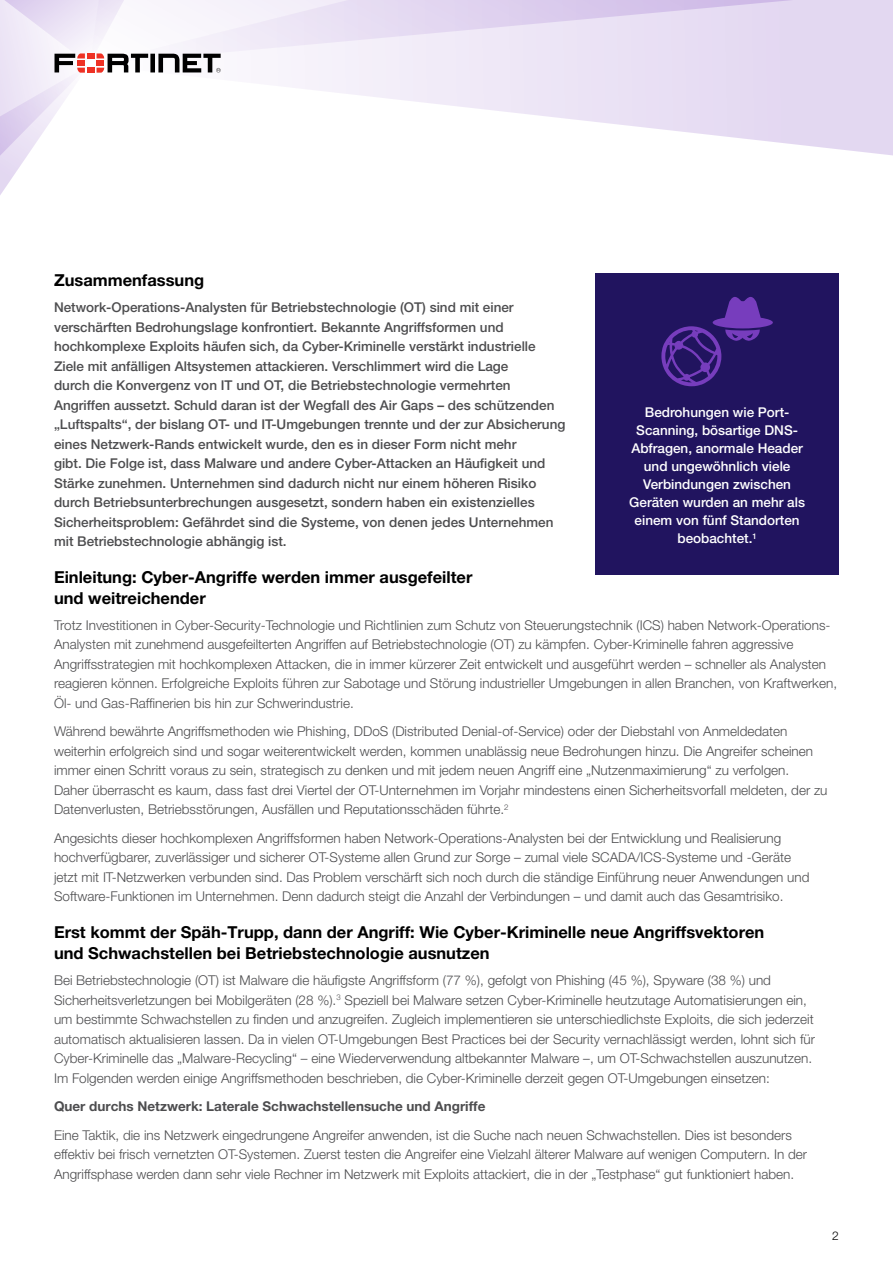
<style>
.page{position:relative;width:893px;height:1263px;background:#fff}
.page>*{position:absolute;margin:0;border:0;box-sizing:border-box;transform-origin:0 0}
.Body_Copy_SUBHEAD__B{font:700 16.5px/21px "Helvetica Neue LT Pro";color:#000}
.Body_Copy{font:300 13.5px/19.5px "Helvetica Neue LT Pro";color:#4d4d4f}
.Body_Copy-2{font:500 13.5px/19.5px "Helvetica Neue LT Pro";color:#4d4d4f}
.Sidebar-call_out{font:500 13.5px/18px "Helvetica Neue LT Pro";color:#fff;text-align:center}
.Body_Copy-3{font:700 13.5px "Helvetica Neue LT Pro";color:#4d4d4f}
.t1{font:300 12px "Helvetica Neue LT Pro";color:#000}
</style>
<div class="page">
<svg style="left:278px;top:65px;width:615px;height:91px"></svg>
<svg style="left:221px;top:0;width:672px;height:65px;background:#e8def3"></svg>
<svg style="left:0;top:0;width:221px;height:195px"></svg>
<div style="left:595px;top:274px;width:244px;height:301px;background:#21145f"></div>
<svg style="left:661px;top:297px;width:112px;height:89px"></svg>
<p class="Body_Copy_SUBHEAD__B" style="left:54px;top:269px;width:152px">Zusammenfassung</p>
<p class="Body_Copy-2" style="left:54px;top:297px;width:513px">Network-Operations-Analysten für Betriebstechnologie (OT) sind mit einer verschärften Bedrohungslage konfrontiert. Bekannte Angriffsformen und hochkomplexe Exploits häufen sich, da Cyber-Kriminelle verstärkt industrielle Ziele mit anfälligen Altsystemen attackieren. Verschlimmert wird die Lage<br>durch die Konvergenz von IT und OT, die Betriebstechnologie vermehrten Angriffen aussetzt. Schuld daran ist der Wegfall des Air Gaps – des schützenden „Luftspalts“, der bislang OT- und IT-Umgebungen trennte und der zur Absicherung eines Netzwerk-Rands entwickelt wurde, den es in dieser Form nicht mehr<br>gibt. Die Folge ist, dass Malware und andere Cyber-Attacken an Häufigkeit und Stärke zunehmen. Unternehmen sind dadurch nicht nur einem höheren Risiko durch Betriebsunterbrechungen ausgesetzt, sondern haben ein existenzielles Sicherheitsproblem: Gefährdet sind die Systeme, von denen jedes Unternehmen mit Betriebstechnologie abhängig ist.</p>
<p class="Body_Copy_SUBHEAD__B" style="left:54px;top:566px;width:420px">Einleitung: Cyber-Angriffe werden immer ausgefeilter und weitreichender</p>
<p class="Body_Copy" style="left:54px;top:615px;width:785px">Trotz Investitionen in Cyber-Security-Technologie und Richtlinien zum Schutz von Steuerungstechnik (ICS) haben Network-Operations-Analysten mit zunehmend ausgefeilterten Angriffen auf Betriebstechnologie (OT) zu kämpfen. Cyber-Kriminelle fahren aggressive Angriffsstrategien mit hochkomplexen Attacken, die in immer kürzerer Zeit entwickelt und ausgeführt werden – schneller als Analysten reagieren können. Erfolgreiche Exploits führen zur Sabotage und Störung industrieller Umgebungen in allen Branchen, von Kraftwerken, Öl- und Gas-Raffinerien bis hin zur Schwerindustrie.</p>
<p class="Body_Copy" style="left:54px;top:721px;width:775px">Während bewährte Angriffsmethoden wie Phishing, DDoS (Distributed Denial-of-Service) oder der Diebstahl von Anmeldedaten weiterhin erfolgreich sind und sogar weiterentwickelt werden, kommen unablässig neue Bedrohungen hinzu. Die Angreifer scheinen immer einen Schritt voraus zu sein, strategisch zu denken und mit jedem neuen Angriff eine „Nutzenmaximierung“ zu verfolgen.<br>Daher überrascht es kaum, dass fast drei Viertel der OT-Unternehmen im Vorjahr mindestens einen Sicherheitsvorfall meldeten, der zu Datenverlusten, Betriebsstörungen, Ausfällen und Reputationsschäden führte.<sup>2</sup></p>
<p class="Body_Copy" style="left:54px;top:828px;width:757px">Angesichts dieser hochkomplexen Angriffsformen haben Network-Operations-Analysten bei der Entwicklung und Realisierung hochverfügbarer, zuverlässiger und sicherer OT-Systeme allen Grund zur Sorge – zumal viele SCADA/ICS-Systeme und -Geräte jetzt mit IT-Netzwerken verbunden sind. Das Problem verschärft sich noch durch die ständige Einführung neuer Anwendungen und Software-Funktionen im Unternehmen. Denn dadurch steigt die Anzahl der Verbindungen – und damit auch das Gesamtrisiko.</p>
<p class="Body_Copy_SUBHEAD__B" style="left:54px;top:921px;width:712px">Erst kommt der Späh-Trupp, dann der Angriff: Wie Cyber-Kriminelle neue Angriffsvektoren und Schwachstellen bei Betriebstechnologie ausnutzen</p>
<p class="Body_Copy" style="left:54px;top:970px;width:762px">Bei Betriebstechnologie (OT) ist Malware die häufigste Angriffsform (77 %), gefolgt von Phishing (45 %), Spyware (38 %) und Sicherheitsverletzungen bei Mobilgeräten (28 %).<sup>3</sup> Speziell bei Malware setzen Cyber-Kriminelle heutzutage Automatisierungen ein, um bestimmte Schwachstellen zu finden und anzugreifen. Zugleich implementieren sie unterschiedlichste Exploits, die sich jederzeit automatisch aktualisieren lassen. Da in vielen OT-Umgebungen Best Practices bei der Security vernachlässigt werden, lohnt sich für Cyber-Kriminelle das „Malware-Recycling“ – eine Wiederverwendung altbekannter Malware –, um OT-Schwachstellen auszunutzen.<br>Im Folgenden werden einige Angriffsmethoden beschrieben, die Cyber-Kriminelle derzeit gegen OT-Umgebungen einsetzen:</p>
<p class="Body_Copy-3" style="left:54px;top:1098px;width:433px">Quer durchs Netzwerk: Laterale Schwachstellensuche und Angriffe</p>
<p class="Body_Copy" style="left:54px;top:1125px;width:755px">Eine Taktik, die ins Netzwerk eingedrungene Angreifer anwenden, ist die Suche nach neuen Schwachstellen. Dies ist besonders effektiv bei frisch vernetzten OT-Systemen. Zuerst testen die Angreifer eine Vielzahl älterer Malware auf wenigen Computern. In der<br>Angriffsphase werden dann sehr viele Rechner im Netzwerk mit Exploits attackiert, die in der „Testphase“ gut funktioniert haben.</p>
<p class="Sidebar-call_out" style="left:629px;top:403px;width:177px">Bedrohungen wie Port-<br>Scanning, bösartige DNS-<br>Abfragen, anormale Header und ungewöhnlich viele<br>Verbindungen zwischen<br>Geräten wurden an mehr als einem von fünf Standorten beobachtet.<sup>1</sup></p>
<p class="t1" style="left:832px;top:1229px;width:8px">2</p>
</div>
